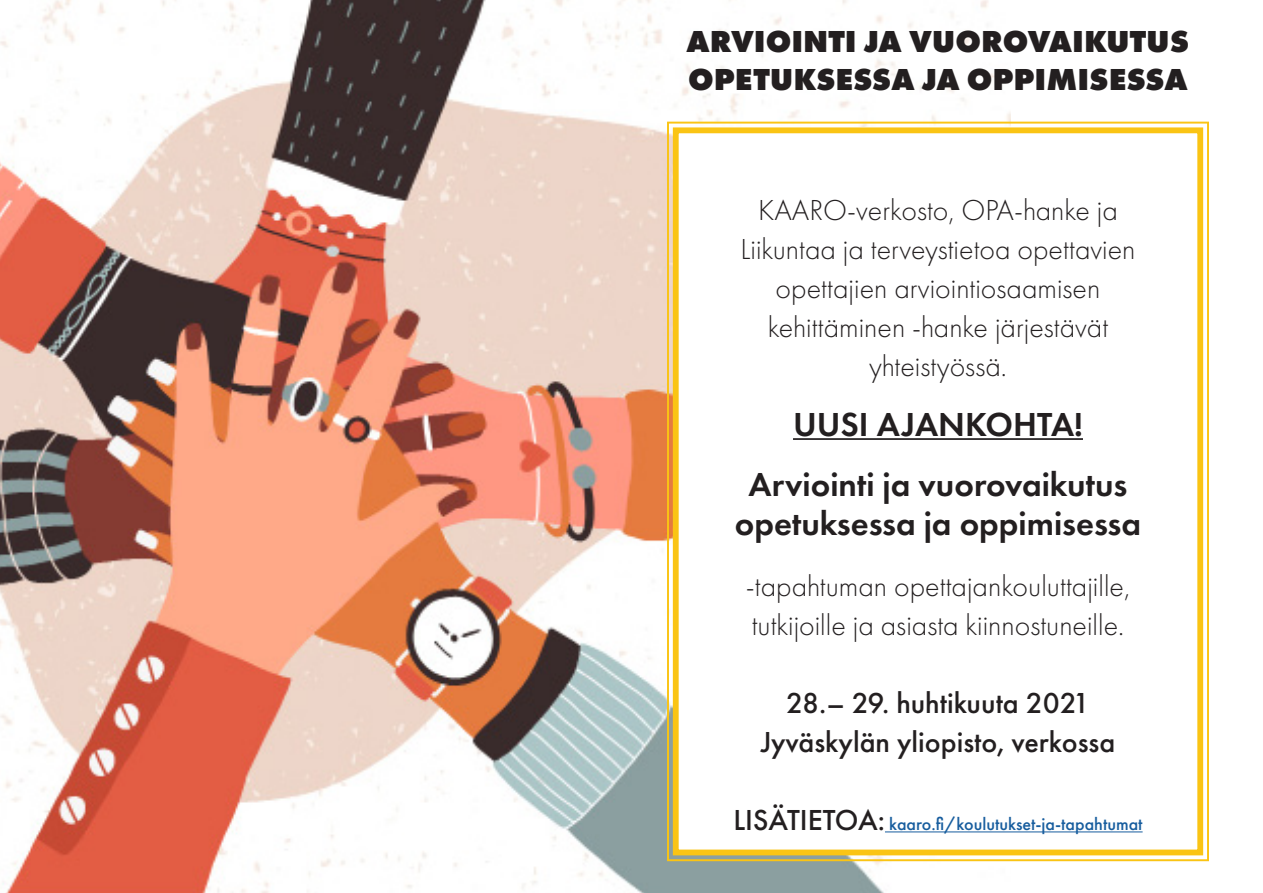
<style>
.page{position:relative;width:1263px;height:893px;background:#fff}
.page>*{position:absolute;margin:0;border:0;box-sizing:border-box;transform-origin:0 0}
.t1{font:600 34.5px/39px "Futura PT";color:#231f20;text-align:center}
.t2{font:800 31.5px/37.8px "Futura PT";color:#231f20}
.t3{font:300 30px/39px "Futura PT";color:#231f20;text-align:center}
.t4{font:500 30px "Futura PT";color:#231f20}
.t5{font:500 18px "Futura PT";color:#175d9e}
.s1{font-size:30px;color:#231f20}
</style>
<div class="page">
<img style="left:0;top:0;width:1010px;height:893px">
<svg style="left:666px;top:121px;width:543px;height:741px"></svg>
<div style="left:673px;top:127px;width:530px;height:728px;border:6px solid #fac414"></div>
<hr style="left:793px;top:438px;width:290px;height:2px;background:#231f20">
<hr style="left:885px;top:831px;width:257px;height:1px;background:#175d9e">
<p class="t2" style="left:686px;top:22px;width:504px">ARVIOINTI JA VUOROVAIKUTUS<br>OPETUKSESSA JA OPPIMISESSA</p>
<p class="t3" style="left:740px;top:190px;width:397px">KAARO-verkosto, OPA-hanke ja<br>Liikuntaa ja terveystietoa opettavien opettajien arviointiosaamisen kehittäminen -hanke järjestävät yhteistyössä.</p>
<p class="t1" style="left:793px;top:404px;width:291px">UUSI AJANKOHTA!</p>
<p class="t1" style="left:735px;top:464px;width:408px">Arviointi ja vuorovaikutus opetuksessa ja oppimisessa</p>
<p class="t3" style="left:746px;top:567px;width:386px;text-align:left">-tapahtuman opettajankouluttajille, tutkijoille ja asiasta kiinnostuneille.</p>
<p class="t4" style="left:786px;top:685px;width:305px">28.– 29. huhtikuuta 2021</p>
<p class="t4" style="left:761px;top:724px;width:356px">Jyväskylän yliopisto, verkossa</p>
<p class="t5" style="left:733px;top:813px;width:411px"><span class="s1">LISÄTIETOA:</span> kaaro.fi/koulutukset-ja-tapahtumat</p>
</div>
